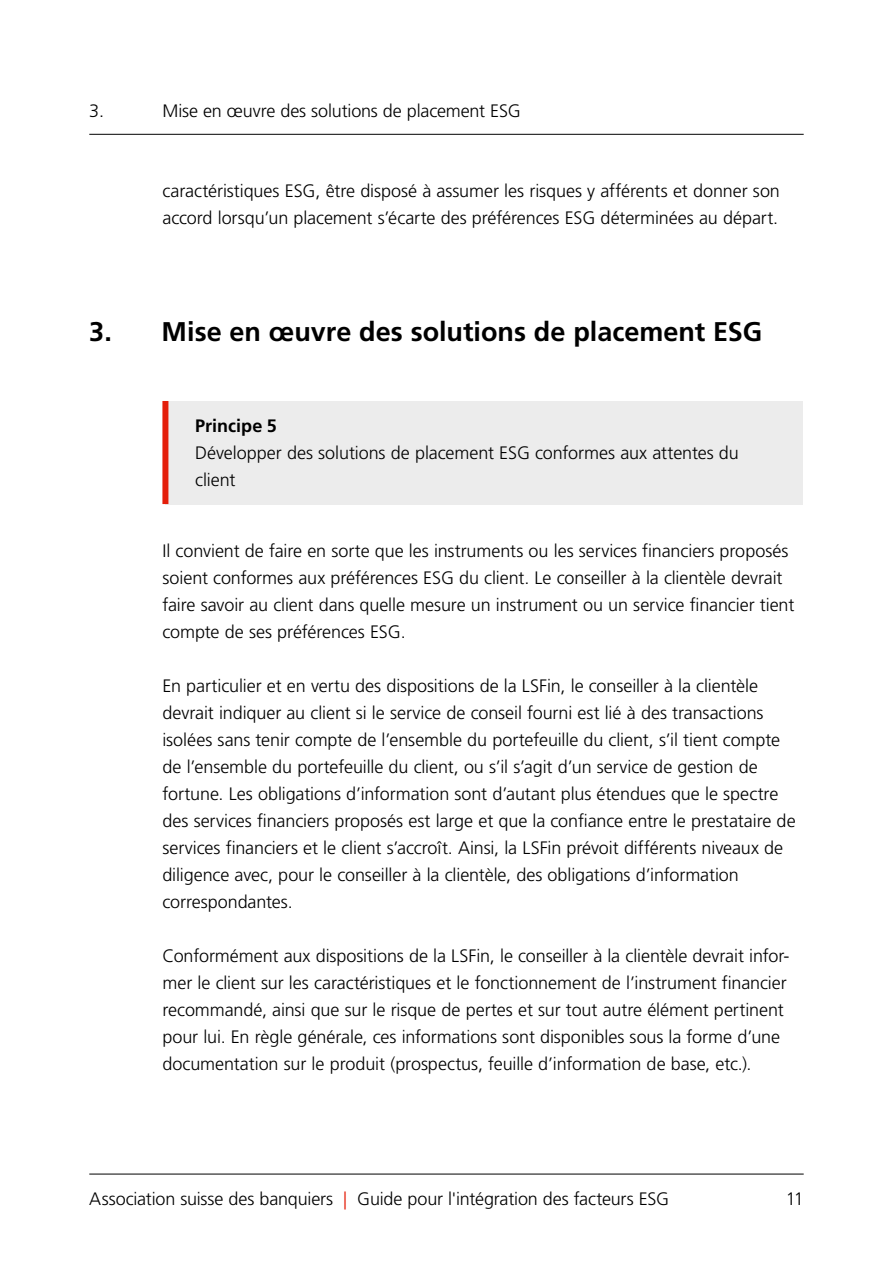
<style>
.page{position:relative;width:893px;height:1263px;background:#fff}
.page>*{position:absolute;margin:0;border:0;box-sizing:border-box;transform-origin:0 0}
.t1{font:700 27px "Frutiger LT Std";color:#000}
.BODY{font:300 18px/27px "Frutiger LT Std";letter-spacing:-.005em;color:#000}
.BOXBODY{font:300 18px/27px "Frutiger LT Std";letter-spacing:-.005em;color:#000}
.BOXTITEL{font:700 18px "Frutiger LT Std";color:#000}
.KAPITELNUMMER{font:300 18px "Frutiger LT Std";color:#000}
.s1{color:#e41e0a}
</style>
<div class="page">
<div style="left:165px;top:401px;width:638px;height:103px;background:#ececec"></div>
<div style="left:162px;top:401px;width:6px;height:103px;background:#e41e0a"></div>
<hr style="left:89px;top:1174px;width:715px;height:1px;background:#000">
<hr style="left:89px;top:134px;width:715px;height:1px;background:#000">
<p class="KAPITELNUMMER" style="left:89px;top:101px;width:16px">3.</p>
<p class="BODY" style="left:162px;top:97px;width:360px">Mise en œuvre des solutions de placement ESG</p>
<p class="BODY" style="left:162px;top:177px;width:619px">caractéristiques ESG, être disposé à assumer les risques y afférents et donner son accord lorsqu’un placement s’écarte des préférences ESG déterminées au départ.</p>
<p class="t1" style="left:89px;top:316px;width:675px">3. Mise en œuvre des solutions de placement ESG</p>
<p class="BOXTITEL" style="left:195px;top:415px;width:83px">Principe 5</p>
<p class="BOXBODY" style="left:195px;top:440px;width:545px">Développer des solutions de placement ESG conformes aux attentes du client</p>
<p class="BODY" style="left:162px;top:537px;width:633px">Il convient de faire en sorte que les instruments ou les services financiers proposés soient conformes aux préférences ESG du client. Le conseiller à la clientèle devrait faire savoir au client dans quelle mesure un instrument ou un service financier tient compte de ses préférences ESG.</p>
<p class="BODY" style="left:162px;top:672px;width:635px">En particulier et en vertu des dispositions de la LSFin, le conseiller à la clientèle devrait indiquer au client si le service de conseil fourni est lié à des transactions isolées sans tenir compte de l’ensemble du portefeuille du client, s’il tient compte de l’ensemble du portefeuille du client, ou s’il s’agit d’un service de gestion de fortune. Les obligations d’information sont d’autant plus étendues que le spectre des services financiers proposés est large et que la confiance entre le prestataire de services financiers et le client s’accroît. Ainsi, la LSFin prévoit différents niveaux de diligence avec, pour le conseiller à la clientèle, des obligations d’information correspondantes.</p>
<p class="BODY" style="left:162px;top:942px;width:629px">Conformément aux dispositions de la LSFin, le conseiller à la clientèle devrait infor&shy;mer le client sur les caractéristiques et le fonctionnement de l’instrument financier recommandé, ainsi que sur le risque de pertes et sur tout autre élément pertinent pour lui. En règle générale, ces informations sont disponibles sous la forme d’une documentation sur le produit (prospectus, feuille d’information de base, etc.).</p>
<p class="BODY" style="left:89px;top:1185px;width:581px">Association suisse des banquiers <span class="s1">|</span> Guide pour l'intégration des facteurs ESG</p>
<p class="BODY" style="left:786px;top:1185px;width:19px">11</p>
</div>
